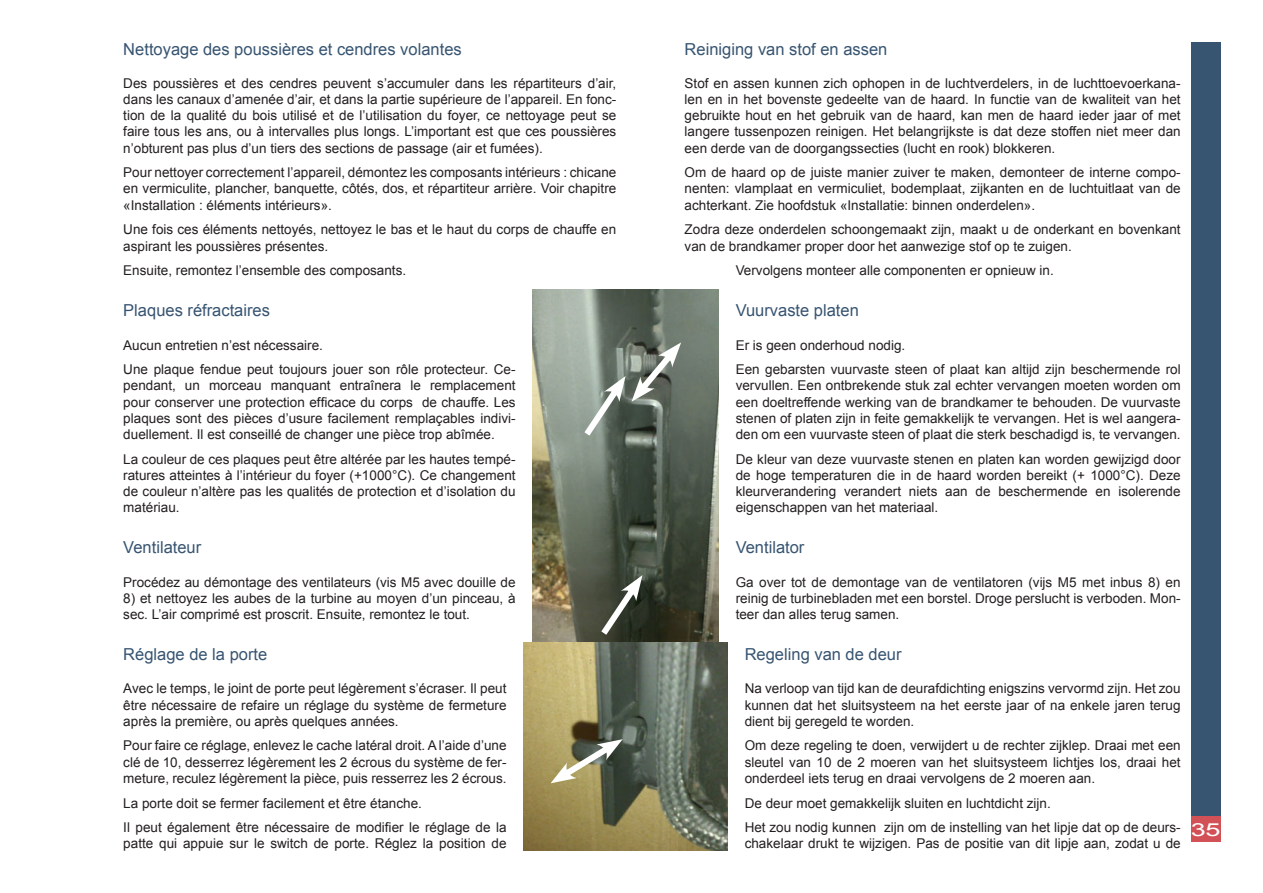
<style>
.page{position:relative;width:1263px;height:893px;background:#fff}
.page>*{position:absolute;margin:0;border:0;box-sizing:border-box;transform-origin:0 0}
.t1{font:18px "Arial";color:#fff;scale:1.5 1}
.t2{font:16.5px "Arial";color:#375471}
.t3{font:13.5px/16.2px "Arial";color:#231f20;text-align:justify}
</style>
<div class="page">
<div style="left:1191px;top:816px;width:29px;height:26px;background:#d25156"></div>
<div style="left:1191px;top:43px;width:29px;height:773px;background:#375471"></div>
<img style="left:533px;top:289px;width:186px;height:353px">
<svg style="left:595px;top:575px;width:48px;height:66px;background:#53584d"></svg>
<svg style="left:579px;top:342px;width:102px;height:100px;background:#7e887f"></svg>
<img style="left:524px;top:642px;width:204px;height:208px">
<svg style="left:550px;top:739px;width:73px;height:45px"></svg>
<p class="t2" style="left:123px;top:42px;width:340px">Nettoyage des poussières et cendres volantes</p>
<p class="t3" style="left:123px;top:76px;width:494px">Des poussières et des cendres peuvent s’accumuler dans les répartiteurs d’air, dans les canaux d’amenée d’air, et dans la partie supérieure de l’appareil. En fonc&shy;tion de la qualité du bois utilisé et de l’utilisation du foyer, ce nettoyage peut se faire tous les ans, ou à intervalles plus longs. L’important est que ces poussières n’obturent pas plus d’un tiers des sections de passage (air et fumées).</p>
<p class="t3" style="left:123px;top:166px;width:494px">Pour nettoyer correctement l’appareil, démontez les composants intérieurs : chicane en vermiculite, plancher, banquette, côtés, dos, et répartiteur arrière. Voir chapitre «Installation : éléments intérieurs».</p>
<p class="t3" style="left:123px;top:223px;width:494px">Une fois ces éléments nettoyés, nettoyez le bas et le haut du corps de chauffe en aspirant les poussières présentes.</p>
<p class="t3" style="left:123px;top:264px;width:284px">Ensuite, remontez l’ensemble des composants.</p>
<p class="t2" style="left:123px;top:304px;width:148px">Plaques réfractaires</p>
<p class="t3" style="left:123px;top:334px;width:394px;line-height:24.8px">Aucun entretien n’est nécessaire.<br>Une plaque fendue peut toujours jouer son rôle protecteur. Ce-</p>
<p class="t3" style="left:123px;top:379px;width:394px">pendant, un morceau manquant entraînera le remplacement pour conserver une protection efficace du corps de chauffe. Les plaques sont des pièces d’usure facilement remplaçables indivi&shy;duellement. Il est conseillé de changer une pièce trop abîmée.</p>
<p class="t3" style="left:123px;top:452px;width:394px">La couleur de ces plaques peut être altérée par les hautes tempé&shy;ratures atteintes à l’intérieur du foyer (+1000°C). Ce changement de couleur n’altère pas les qualités de protection et d’isolation du matériau.</p>
<p class="t2" style="left:123px;top:541px;width:79px">Ventilateur</p>
<p class="t3" style="left:123px;top:575px;width:394px">Procédez au démontage des ventilateurs (vis M5 avec douille de</p>
<p class="t3" style="left:123px;top:591px;width:394px">8) et nettoyez les aubes de la turbine au moyen d’un pinceau, à sec. L’air comprimé est proscrit. Ensuite, remontez le tout.</p>
<p class="t2" style="left:123px;top:648px;width:145px">Réglage de la porte</p>
<p class="t3" style="left:123px;top:682px;width:385px">Avec le temps, le joint de porte peut légèrement s’écraser. Il peut être nécessaire de refaire un réglage du système de fermeture après la première, ou après quelques années.</p>
<p class="t3" style="left:123px;top:739px;width:385px">Pour faire ce réglage, enlevez le cache latéral droit. A l’aide d’une clé de 10, desserrez légèrement les 2 écrous du système de fer&shy;meture, reculez légèrement la pièce, puis resserrez les 2 écrous.</p>
<p class="t3" style="left:123px;top:792px;width:385px;line-height:24.8px">La porte doit se fermer facilement et être étanche.<br>Il peut également être nécessaire de modifier le réglage de la</p>
<p class="t3" style="left:123px;top:837px;width:385px">patte qui appuie sur le switch de porte. Réglez la position de</p>
<p class="t2" style="left:685px;top:42px;width:204px">Reiniging van stof en assen</p>
<p class="t3" style="left:685px;top:76px;width:497px">Stof en assen kunnen zich ophopen in de luchtverdelers, in de luchttoevoerkana&shy;len en in het bovenste gedeelte van de haard. In functie van de kwaliteit van het gebruikte hout en het gebruik van de haard, kan men de haard ieder jaar of met langere tussenpozen reinigen. Het belangrijkste is dat deze stoffen niet meer dan een derde van de doorgangssecties (lucht en rook) blokkeren.</p>
<p class="t3" style="left:685px;top:166px;width:497px">Om de haard op de juiste manier zuiver te maken, demonteer de interne compo&shy;nenten: vlamplaat en vermiculiet, bodemplaat, zijkanten en de luchtuitlaat van de achterkant. Zie hoofdstuk «Installatie: binnen onderdelen».</p>
<p class="t3" style="left:685px;top:223px;width:497px">Zodra deze onderdelen schoongemaakt zijn, maakt u de onderkant en bovenkant van de brandkamer proper door het aanwezige stof op te zuigen.</p>
<p class="t3" style="left:736px;top:264px;width:320px">Vervolgens monteer alle componenten er opnieuw in.</p>
<p class="t2" style="left:736px;top:304px;width:125px">Vuurvaste platen</p>
<p class="t3" style="left:736px;top:334px;width:446px;line-height:24.8px">Er is geen onderhoud nodig.<br>Een gebarsten vuurvaste steen of plaat kan altijd zijn beschermende rol</p>
<p class="t3" style="left:736px;top:379px;width:446px">vervullen. Een ontbrekende stuk zal echter vervangen moeten worden om een doeltreffende werking van de brandkamer te behouden. De vuurvaste stenen of platen zijn in feite gemakkelijk te vervangen. Het is wel aangera&shy;den om een vuurvaste steen of plaat die sterk beschadigd is, te vervangen.</p>
<p class="t3" style="left:736px;top:452px;width:446px">De kleur van deze vuurvaste stenen en platen kan worden gewijzigd door de hoge temperaturen die in de haard worden bereikt (+ 1000°C). Deze kleurverandering verandert niets aan de beschermende en isolerende eigenschappen van het materiaal.</p>
<p class="t2" style="left:736px;top:541px;width:70px">Ventilator</p>
<p class="t3" style="left:736px;top:575px;width:446px">Ga over tot de demontage van de ventilatoren (vijs M5 met inbus 8) en reinig de turbinebladen met een borstel. Droge perslucht is verboden. Mon&shy;teer dan alles terug samen.</p>
<p class="t2" style="left:745px;top:648px;width:158px">Regeling van de deur</p>
<p class="t3" style="left:745px;top:682px;width:437px">Na verloop van tijd kan de deurafdichting enigszins vervormd zijn. Het zou kunnen dat het sluitsysteem na het eerste jaar of na enkele jaren terug dient bij geregeld te worden.</p>
<p class="t3" style="left:745px;top:739px;width:437px">Om deze regeling te doen, verwijdert u de rechter zijklep. Draai met een sleutel van 10 de 2 moeren van het sluitsysteem lichtjes los, draai het onderdeel iets terug en draai vervolgens de 2 moeren aan.</p>
<p class="t3" style="left:745px;top:792px;width:437px;line-height:24.8px">De deur moet gemakkelijk sluiten en luchtdicht zijn.<br>Het zou nodig kunnen zijn om de instelling van het lipje dat op de deurs-</p>
<p class="t3" style="left:745px;top:837px;width:437px">chakelaar drukt te wijzigen. Pas de positie van dit lipje aan, zodat u de</p>
<h1 class="t1" style="left:1191px;top:822px;width:21px">35</h1>
</div>
